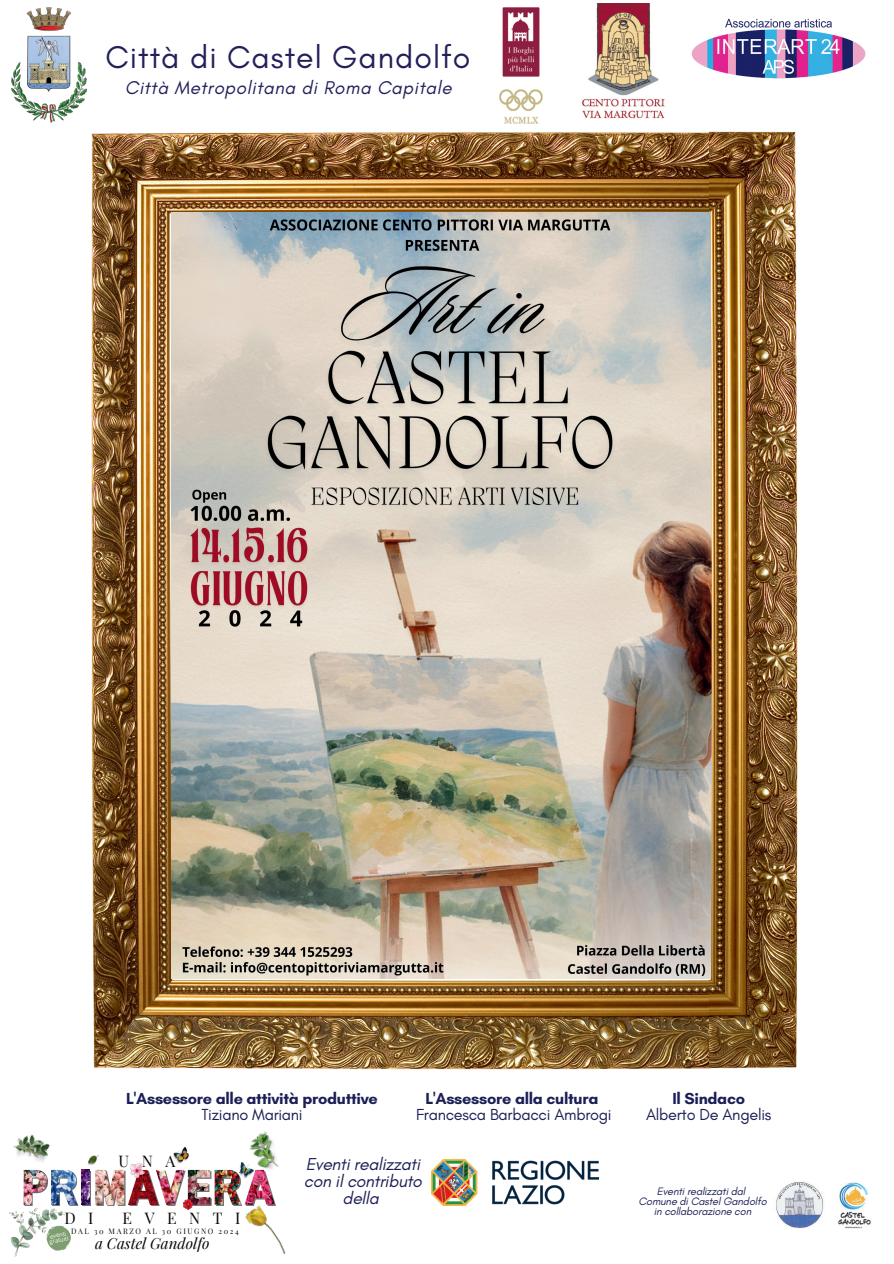
<style>
.page{position:relative;width:894px;height:1264px;background:#fff}
.page>*{position:absolute;margin:0;border:0;box-sizing:border-box;transform-origin:0 0}
.t1{font:32.1px "Glacial Indifference";letter-spacing:.03em;color:#22205b}
.t2{font:italic 18.75px "Glacial Indifference";letter-spacing:.03em;color:#22205b}
.t3{font:italic 17.55px/17.2px "Glacial Indifference";letter-spacing:-.015em;color:#1c1f56;text-align:center}
.t4{font:700 16.35px "Glacial Indifference";letter-spacing:-.015em;color:#1c1f56}
.t5{font:16.35px "Glacial Indifference";letter-spacing:-.015em;color:#1c1f56}
.t6{font:15.6px "Playfair Display";letter-spacing:.8em;color:#080704}
.t7{font:italic 15.15px "Playfair Display";color:#080704}
.t8{font:italic 10.95px/10.5px "Glacial Indifference";letter-spacing:-.02em;color:#1c1f56;text-align:center}
.t9{font:7.5px "Playfair Display";letter-spacing:.21em;color:#080704}
.t10{font:5.85px/4.9px "Open Sans";color:#fff}
</style>
<div class="page">
<img style="left:838px;top:1182px;width:33px;height:46px">
<img style="left:776px;top:1182px;width:48px;height:46px">
<img style="left:431px;top:1159px;width:167px;height:46px">
<img style="left:13px;top:1134px;width:37px;height:39px">
<img style="left:250px;top:1131px;width:29px;height:36px">
<img style="left:245px;top:1209px;width:41px;height:45px">
<img style="left:81px;top:1169px;width:6px;height:35px">
<svg style="left:24px;top:1170px;width:54px;height:35px"></svg>
<img style="left:51px;top:1169px;width:27px;height:35px">
<img style="left:173px;top:1147px;width:16px;height:8px">
<svg style="left:64px;top:1227px;width:7px;height:23px"></svg>
<img style="left:87px;top:1155px;width:189px;height:54px">
<img style="left:9px;top:1208px;width:55px;height:47px">
<img style="left:11px;top:8px;width:76px;height:114px">
<img style="left:499px;top:89px;width:44px;height:33px">
<img style="left:502px;top:7px;width:38px;height:70px">
<img style="left:582px;top:4px;width:83px;height:115px">
<img style="left:691px;top:18px;width:175px;height:61px">
<img style="left:91px;top:122px;width:618px;height:948px">
<img style="left:171px;top:213px;width:538px;height:765px">
<img style="left:709px;top:131px;width:89px;height:938px">
<h1 class="t1" style="left:105px;top:39px;width:366px">Città di Castel Gandolfo</h1>
<p class="t2" style="left:125px;top:77px;width:328px">Città Metropolitana di Roma Capitale</p>
<p class="t4" style="left:126px;top:1088px;width:253px">L'Assessore alle attività produttive</p>
<p class="t5" style="left:201px;top:1105px;width:103px">Tiziano Mariani</p>
<p class="t4" style="left:425px;top:1088px;width:174px">L'Assessore alla cultura</p>
<p class="t5" style="left:416px;top:1105px;width:197px">Francesca Barbacci Ambrogi</p>
<p class="t3" style="left:304px;top:1155px;width:119px">Eventi realizzati con il contributo della</p>
<p class="t6" style="left:119px;top:1148px;width:58px">UNA</p>
<p class="t6" style="left:64px;top:1205px;width:31px">D I</p>
<p class="t6" style="left:122px;top:1205px;width:119px">EVENTI</p>
<p class="t9" style="left:71px;top:1224px;width:169px">DAL 30 MARZO AL 30 GIUGNO 2024</p>
<p class="t10" style="left:48px;top:1234px;width:21px;rotate:-11deg">eventi gratuiti</p>
<p class="t7" style="left:95px;top:1231px;width:116px">a Castel Gandolfo</p>
<p class="t4" style="left:672px;top:1088px;width:74px">Il Sindaco</p>
<p class="t5" style="left:646px;top:1105px;width:127px">Alberto De Angelis</p>
<p class="t8" style="left:638px;top:1185px;width:130px">Eventi realizzati dal<br>Comune di Castel Gandolfo in collaborazione con</p>
</div>
